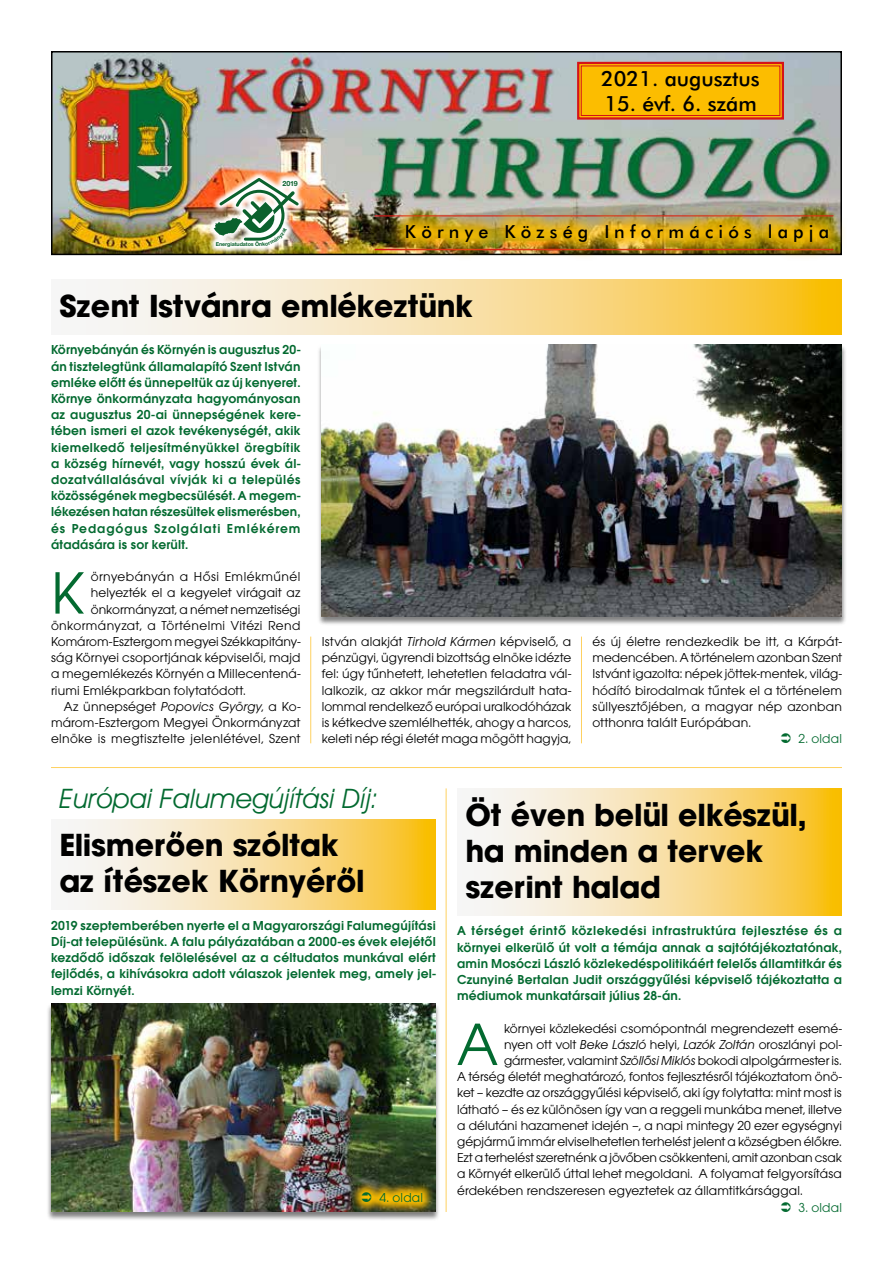
<style>
.page{position:relative;width:893px;height:1263px;background:#fff}
.page>*{position:absolute;margin:0;border:0;box-sizing:border-box;transform-origin:0 0}
.t1{font:62.1px "Avant Garde Gothic Bk PFL";color:#036a30}
.t2{font:700 30px/36px "Avant Garde PFL";color:#000}
.t3{font:italic 27px "Avant Garde Bk PFL";color:#036a30}
.t4{font:21px "Futura Md PFL";color:#000}
.t5{font:18px "Futura Md PFL";letter-spacing:.29em;color:#000}
.t6{font:13.5px/16.2px "Avant Garde Gothic Bk PFL";color:#000;text-align:justify}
.t7{font:13.5px/16.2px "Avant Garde Gothic Dm PFL";letter-spacing:.015em;color:#036a30;text-align:justify}
.t8{font:13.5px "Avant Garde Gothic Bk PFL";letter-spacing:.03em;color:#000}
.t9{font:13.5px "Avant Garde Gothic Bk PFL";letter-spacing:.025em;color:#000}
.t10{font:13.5px "Avant Garde Gothic Bk PFL";letter-spacing:.01em;color:#036a30}
.t11{font:700 7.2px "Helvetica Neue LT Pro";color:#0b612d}
.t12{font:700 5.4px "Helvetica Neue LT Pro";letter-spacing:-.015em;color:#0b612d}
.s1{font-style:italic}
</style>
<div class="page">
<img style="left:54px;top:54px;width:785px;height:198px">
<div style="left:51px;top:51px;width:791px;height:204px;border:2px solid #000"></div>
<hr style="left:375px;top:215px;width:458px;height:1px;background:#d51317">
<hr style="left:375px;top:249px;width:458px;height:1px;background:#d51317">
<img style="left:387px;top:205px;width:457px;height:53px">
<svg style="left:576px;top:61px;width:209px;height:60px;background:#f3a90c"></svg>
<div style="left:581px;top:66px;width:199px;height:50px;border:1px solid #d51317"></div>
<img style="left:206px;top:170px;width:100px;height:85px">
<svg style="left:86px;top:280px;width:756px;height:54px;background:#f8dd9b"></svg>
<div style="left:317px;top:344px;width:529px;height:281px;background:#000;opacity:.5"></div>
<img style="left:322px;top:344px;width:520px;height:273px">
<svg style="left:474px;top:789px;width:368px;height:126px;background:#f8de9b"></svg>
<svg style="left:68px;top:819px;width:368px;height:91px;background:#f8de9e"></svg>
<div style="left:46px;top:1003px;width:395px;height:218px;background:#000;opacity:.5"></div>
<img style="left:51px;top:1004px;width:385px;height:208px">
<svg style="left:350px;top:1181px;width:84px;height:33px;background:#87741d"></svg>
<hr style="left:310px;top:637px;width:1px;height:106px;background:#fed161">
<hr style="left:581px;top:637px;width:1px;height:106px;background:#fed161">
<hr style="left:51px;top:767px;width:791px;height:1px;background:#fed161">
<hr style="left:446px;top:788px;width:1px;height:424px;background:#fed161">
<svg style="left:362px;top:1193px;width:9px;height:9px"></svg>
<img style="left:214px;top:178px;width:85px;height:68px">
<p class="t12" style="left:216px;top:241px;width:45px">Energiatudatos Ö</p>
<p class="t11" style="left:282px;top:179px;width:17px">2019</p>
<h3 class="t4" style="left:601px;top:66px;width:160px">2021. augusztus</h3>
<h3 class="t4" style="left:604px;top:91px;width:154px">15. évf. 6. szám</h3>
<h3 class="t5" style="left:405px;top:221px;width:426px">Környe Község Információs lapja</h3>
<h2 class="t2" style="left:60px;top:287px;width:415px">Szent Istvánra emlékeztünk</h2>
<p class="t7" style="left:51px;top:342px;width:251px">Környebányán és Környén is augusztus 20- án tisztelegtünk államalapító Szent István emléke előtt és ünnepeltük az új kenyeret.<br>Környe önkormányzata hagyományosan az augusztus 20-ai ünnepségének kere&shy;tében ismeri el azok tevékenységét, akik kiemelkedő teljesítményükkel öregbítik a község hírnevét, vagy hosszú évek ál&shy;dozatvállalásával vívják ki a település közösségének megbecsülését. A megem&shy;lékezésen hatan részesültek elismerésben, és Pedagógus Szolgálati Emlékérem átadására is sor került.</p>
<h1 class="t1" style="left:51px;top:558px;width:35px">K</h1>
<p class="t8" style="left:91px;top:569px;width:211px">örnyebányán a Hősi Emlékműnél</p>
<p class="t6" style="left:91px;top:585px;width:211px">helyezték el a kegyelet virágait az</p>
<p class="t6" style="left:91px;top:601px;width:211px">önkormányzat, a német nemzetiségi</p>
<p class="t8" style="left:51px;top:618px;width:251px">önkormányzat, a Történelmi Vitézi Rend</p>
<p class="t6" style="left:51px;top:633px;width:251px">Komárom-Esztergom megyei Székkapitány-</p>
<p class="t6" style="left:51px;top:649px;width:251px">ság Környei csoportjának képviselői, majd</p>
<p class="t6" style="left:51px;top:666px;width:251px">a megemlékezés Környén a Millecentená-</p>
<p class="t6" style="left:51px;top:682px;width:196px">riumi Emlékparkban folytatódott.</p>
<p class="t6" style="left:64px;top:698px;width:238px">Az ünnepséget <span class="s1">Popovics György</span>, a Ko-</p>
<p class="t6" style="left:51px;top:714px;width:251px">márom-Esztergom Megyei Önkormányzat</p>
<p class="t9" style="left:51px;top:731px;width:251px">elnöke is megtisztelte jelenlétével, Szent</p>
<p class="t6" style="left:322px;top:633px;width:251px">István alakját <span class="s1">Tirhold Kármen</span> képviselő, a pénzügyi, ügyrendi bizottság elnöke idézte fel: úgy tűnhetett, lehetetlen feladatra vál&shy;lalkozik, az akkor már megszilárdult hata&shy;lommal rendelkező európai uralkodóházak is kétkedve szemlélhették, ahogy a harcos, keleti nép régi életét maga mögött hagyja,</p>
<p class="t6" style="left:592px;top:633px;width:251px">és új életre rendezkedik be itt, a Kárpát&shy;medencében. A történelem azonban Szent Istvánt igazolta: népek jöttek-mentek, világ&shy;hódító birodalmak tűntek el a történelem süllyesztőjében, a magyar nép azonban otthonra talált Európában.</p>
<p class="t10" style="left:798px;top:731px;width:45px">2. oldal</p>
<h3 class="t3" style="left:60px;top:781px;width:320px">Európai Falumegújítási Díj:</h3>
<h2 class="t2" style="left:60px;top:827px;width:306px">Elismerően szóltak az ítészek Környéről</h2>
<p class="t7" style="left:51px;top:917px;width:386px">2019 szeptemberében nyerte el a Magyarországi Falumegújítási Díj-at településünk. A falu pályázatában a 2000-es évek elejétől kezdődő időszak felölelésével az a céltudatos munkával elért fejlődés, a kihívásokra adott válaszok jelentek meg, amely jel&shy;lemzi Környét.</p>
<p class="t10" style="left:379px;top:1190px;width:45px">4. oldal</p>
<h2 class="t2" style="left:466px;top:796px;width:342px">Öt éven belül elkészül, ha minden a tervek szerint halad</h2>
<p class="t7" style="left:457px;top:923px;width:386px">A térséget érintő közlekedési infrastruktúra fejlesztése és a környei elkerülő út volt a témája annak a sajtótájékoztatónak, amin Mosóczi László közlekedéspolitikáért felelős államtitkár és Czunyiné Bertalan Judit országgyűlési képviselő tájékoztatta a médiumok munkatársait július 28-án.</p>
<h1 class="t1" style="left:457px;top:1009px;width:42px">A</h1>
<p class="t6" style="left:504px;top:1020px;width:339px">környei közlekedési csomópontnál megrendezett esemé-</p>
<p class="t6" style="left:504px;top:1036px;width:339px">nyen ott volt <span class="s1">Beke László</span> helyi, <span class="s1">Lazók Zoltán</span> oroszlányi pol-</p>
<p class="t6" style="left:504px;top:1052px;width:339px">gármester, valamint <span class="s1">Szöllősi Miklós</span> bokodi alpolgármester is.</p>
<p class="t6" style="left:457px;top:1068px;width:386px">A térség életét meghatározó, fontos fejlesztésről tájékoztatom önö-</p>
<p class="t6" style="left:457px;top:1085px;width:386px">ket – kezdte az országgyűlési képviselő, aki így folytatta: mint most is</p>
<p class="t6" style="left:457px;top:1101px;width:386px">látható – és ez különösen így van a reggeli munkába menet, illetve</p>
<p class="t6" style="left:457px;top:1117px;width:386px">a délutáni hazamenet idején –, a napi mintegy 20 ezer egységnyi</p>
<p class="t6" style="left:457px;top:1133px;width:386px">gépjármű immár elviselhetetlen terhelést jelent a községben élőkre.</p>
<p class="t6" style="left:457px;top:1149px;width:386px">Ezt a terhelést szeretnénk a jövőben csökkenteni, amit azonban csak</p>
<p class="t6" style="left:457px;top:1166px;width:386px">a Környét elkerülő úttal lehet megoldani. A folyamat felgyorsítása</p>
<p class="t6" style="left:457px;top:1182px;width:347px">érdekében rendszeresen egyeztetek az államtitkársággal.</p>
<p class="t10" style="left:798px;top:1200px;width:45px">3. oldal</p>
</div>
